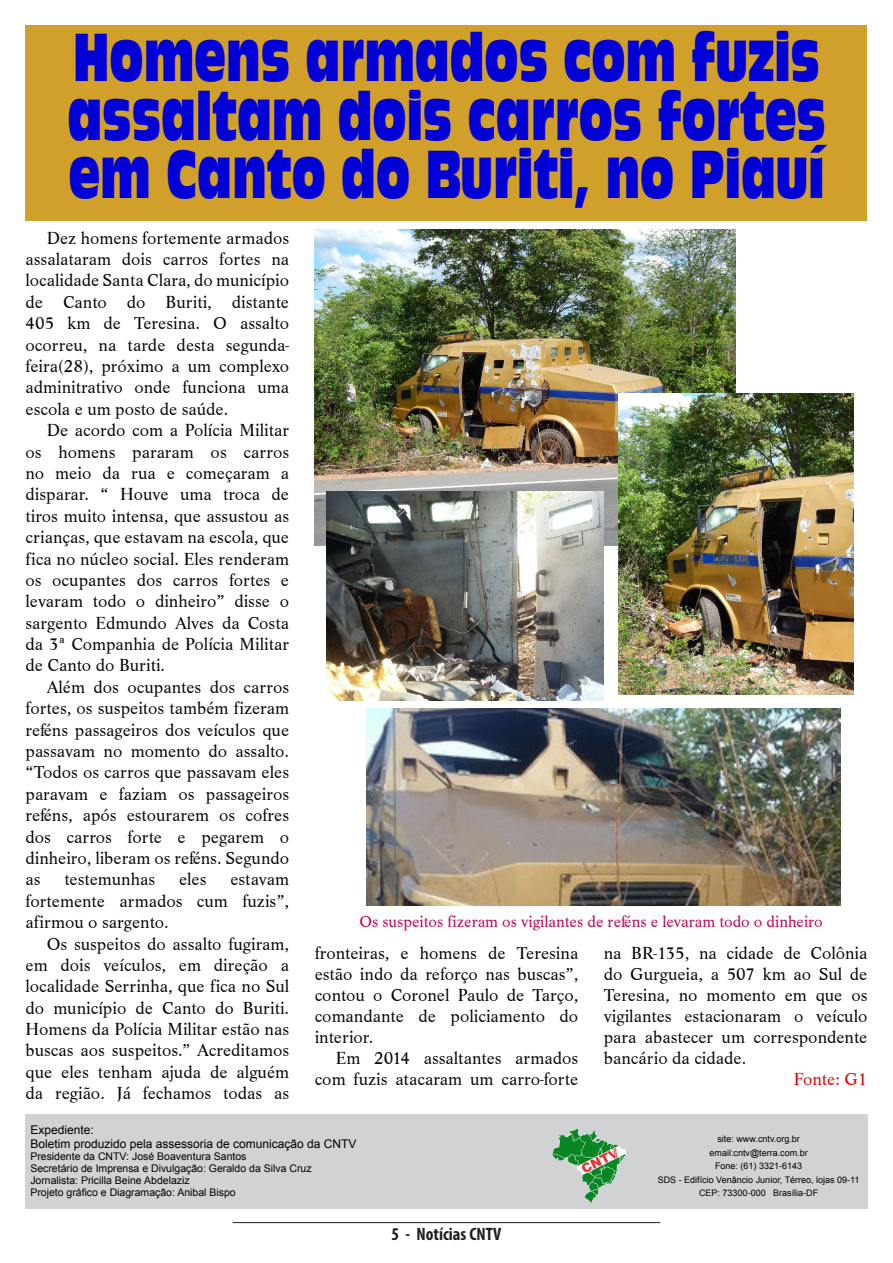
<style>
.page{position:relative;width:893px;height:1263px;background:#fff}
.page>*{position:absolute;margin:0;border:0;box-sizing:border-box;transform-origin:0 0}
.t1{font:63px/58.5px "Antique Olive Compact";color:#0000d6;text-align:justify;scale:.67 1}
.t2{font:18px/21.5px "Life T";color:#040706;text-align:justify}
.t3{font:700 condensed 18px "Myriad Pro";color:#231f20}
.t4{font:18px "Life T";color:#e50000}
.t5{font:16.65px "Life T";color:#bc0250}
.t6{font:12px "Arial";color:#000}
.t7{font:10.5px "Arial";color:#000}
.t8{font:9px "Arial";color:#000}
</style>
<div class="page">
<hr style="left:233px;top:1222px;width:427px;height:1px;background:#231f20">
<div style="left:26px;top:26px;width:841px;height:195px;background:#d0a02a"></div>
<div style="left:25px;top:1114px;width:842px;height:95px;background:#d1d2d4"></div>
<img style="left:553px;top:1128px;width:72px;height:76px">
<img style="left:315px;top:230px;width:421px;height:315px">
<img style="left:618px;top:393px;width:235px;height:301px">
<img style="left:367px;top:708px;width:474px;height:198px">
<img style="left:326px;top:491px;width:278px;height:209px">
<p class="t1" style="left:67px;top:28px;width:1134px">Homens armados com fuzis assaltam dois carros fortes em Canto do Buriti, no Piauí</p>
<p class="t2" style="left:26px;top:227px;width:265px;text-indent:21px">Dez homens fortemente armados assalataram dois carros fortes na localidade Santa Clara, do município de Canto do Buriti, distante 405 km de Teresina. O assalto ocorreu, na tarde desta segunda&shy;feira(28), próximo a um complexo adminitrativo onde funciona uma escola e um posto de saúde.</p>
<p class="t2" style="left:26px;top:420px;width:265px;text-indent:21px">De acordo com a Polícia Militar os homens pararam os carros no meio da rua e começaram a disparar. “ Houve uma troca de tiros muito intensa, que assustou as crianças, que estavam na escola, que fica no núcleo social. Eles renderam os ocupantes dos carros fortes e levaram todo o dinheiro” disse o sargento Edmundo Alves da Costa da 3ª Companhia de Polícia Militar de Canto do Buriti.</p>
<p class="t2" style="left:26px;top:676px;width:265px;text-indent:21px">Além dos ocupantes dos carros fortes, os suspeitos também fizeram reféns passageiros dos veículos que passavam no momento do assalto. “Todos os carros que passavam eles paravam e faziam os passageiros reféns, após estourarem os cofres dos carros forte e pegarem o dinheiro, liberam os reféns. Segundo as</p>
<p class="t2" style="left:64px;top:869px;width:92px">testemunhas</p>
<p class="t2" style="left:179px;top:869px;width:29px">eles</p>
<p class="t2" style="left:26px;top:869px;width:265px;text-indent:205px">estavam fortemente armados cum fuzis”, afirmou o sargento.</p>
<p class="t2" style="left:26px;top:933px;width:265px;text-indent:21px">Os suspeitos do assalto fugiram, em dois veículos, em direção a localidade Serrinha, que fica no Sul do município de Canto do Buriti.<br>Homens da Polícia Militar estão nas buscas aos suspeitos.” Acreditamos que eles tenham ajuda de alguém da região. Já fechamos todas as</p>
<p class="t6" style="left:30px;top:1122px;width:65px">Expediente:</p>
<p class="t6" style="left:30px;top:1136px;width:328px">Boletim produzido pela assessoria de comunicação da CNTV</p>
<p class="t7" style="left:30px;top:1149px;width:218px">Presidente da CNTV: José Boaventura Santos</p>
<p class="t7" style="left:30px;top:1161px;width:283px">Secretário de Imprensa e Divulgação: Geraldo da Silva Cruz</p>
<p class="t7" style="left:30px;top:1173px;width:161px">Jornalista: Pricilla Beine Abdelaziz</p>
<p class="t7" style="left:30px;top:1185px;width:207px">Projeto gráfico e Diagramação: Anibal Bispo</p>
<p class="t5" style="left:359px;top:912px;width:465px">Os suspeitos fizeram os vigilantes de reféns e levaram todo o dinheiro</p>
<p class="t2" style="left:315px;top:942px;width:265px;line-height:21px">fronteiras, e homens de Teresina estão indo da reforço nas buscas”, contou o Coronel Paulo de Tarço, comandante de policiamento do interior.</p>
<p class="t2" style="left:315px;top:1047px;width:265px;line-height:21px;text-align:right">Em 2014 assaltantes armados com fuzis atacaram um carro-forte</p>
<p class="t2" style="left:604px;top:942px;width:265px;line-height:21px">na BR-135, na cidade de Colônia do Gurgueia, a 507 km ao Sul de Teresina, no momento em que os vigilantes estacionaram o veículo para abastecer um correspondente bancário da cidade.</p>
<p class="t4" style="left:794px;top:1068px;width:75px">Fonte: G1</p>
<p class="t8" style="left:717px;top:1133px;width:84px">site: www.cntv.org.br</p>
<p class="t8" style="left:710px;top:1147px;width:100px">email:cntv@terra.com.br</p>
<p class="t8" style="left:715px;top:1160px;width:89px">Fone: (61) 3321-6143</p>
<p class="t8" style="left:658px;top:1174px;width:203px">SDS - Edifício Venâncio Junior, Térreo, lojas 09-11</p>
<p class="t8" style="left:699px;top:1187px;width:121px">CEP: 73300-000 Brasília-DF</p>
<p class="t3" style="left:392px;top:1223px;width:111px">5 - Notícias CNTV</p>
</div>
